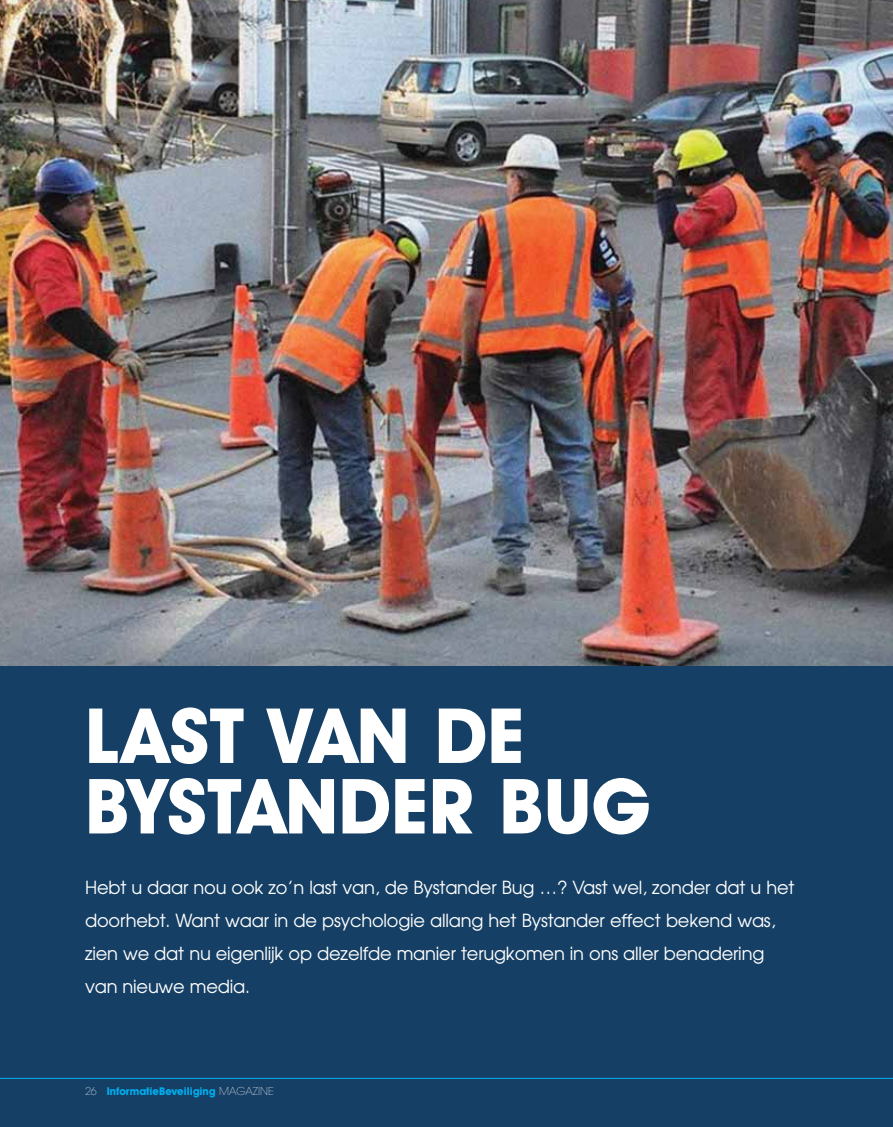
<style>
.page{position:relative;width:893px;height:1127px;background:#153f64}
.page>*{position:absolute;margin:0;border:0;box-sizing:border-box;transform-origin:0 0}
.t1{font:700 76.5px/70.5px "Avant Garde IT Cby BT";color:#fff}
.t2{font:18px/33px "Avant Garde";letter-spacing:-.01em;color:#fff}
.t3{font:700 10.8px "Avant Garde IT Cby BT";color:#00aeef}
.s1{font-family:"Avant Garde";font-weight:200;color:#fff}
</style>
<div class="page">
<img style="left:0;top:0;width:893px;height:666px">
<hr style="left:0;top:1078px;width:893px;height:1px;background:#00aeef">
<h1 class="t1" style="left:85px;top:709px;width:567px">LAST VAN DE<br>BYSTANDER BUG</h1>
<p class="t2" style="left:85px;top:871px;width:711px">Hebt u daar nou ook zo’n last van, de Bystander Bug …? Vast wel, zonder dat u het doorhebt. Want waar in de psychologie allang het Bystander effect bekend was, zien we dat nu eigenlijk op dezelfde manier terugkomen in ons aller benadering van nieuwe media.</p>
<p class="t3" style="left:85px;top:1087px;width:190px"><span class="s1">26</span> InformatieBeveiliging <span class="s1">MAGAZINE</span></p>
</div>
